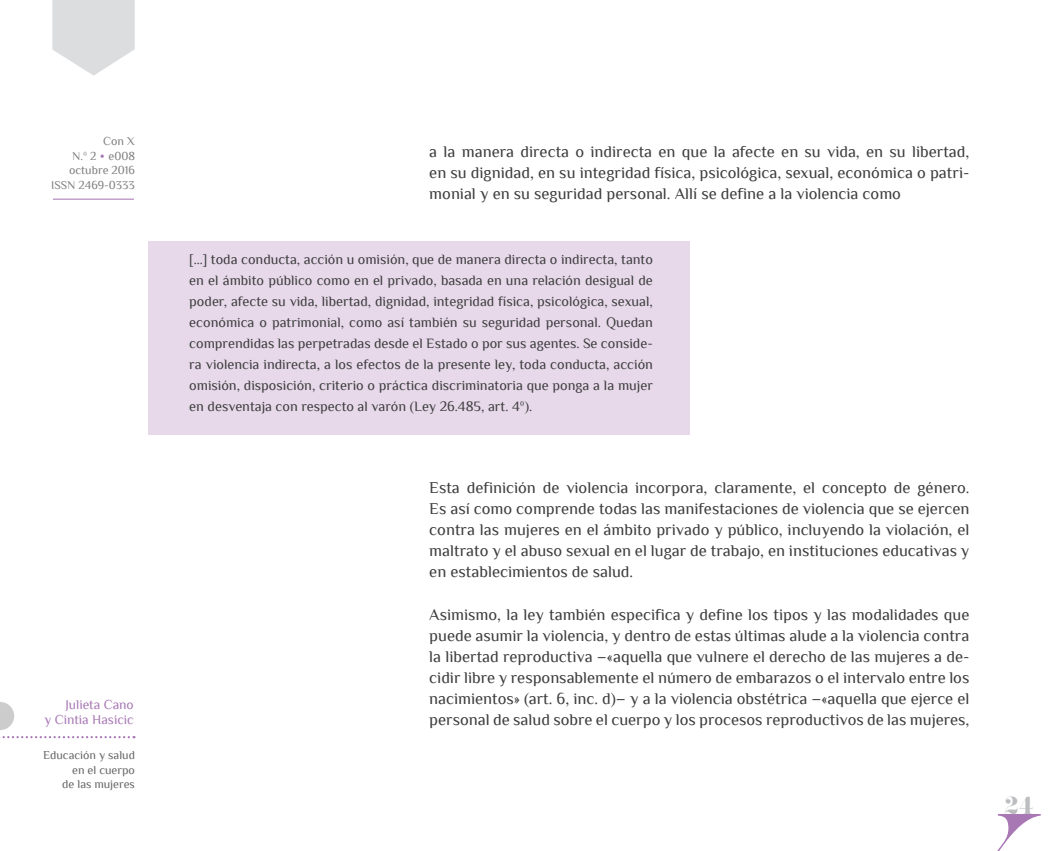
<style>
.page{position:relative;width:1063px;height:851px;background:#fff}
.page>*{position:absolute;margin:0;border:0;box-sizing:border-box;transform-origin:0 0}
.t1{font:24px "Pistilli";color:#bcbdc0}
.tx_principal{font:16.5px/21px "Philosopher";color:#3e3e3f;text-align:justify}
.cita_a_bando{font:14.25px/21px "Philosopher";color:#3e3e3f;text-align:justify}
.t2{font:13.5px/15px "Philosopher";color:#a878b5;text-align:right}
.t3{font:12px/14.4px "Philosopher";color:#666;text-align:right}
.t4{font:12px/14.4px "Philosopher";color:#808080;text-align:right}
</style>
<div class="page">
<svg style="left:0;top:736px;width:134px;height:2px"></svg>
<svg style="left:0;top:702px;width:14px;height:28px"></svg>
<svg style="left:52px;top:0;width:83px;height:76px"></svg>
<svg style="left:997px;top:814px;width:44px;height:36px"></svg>
<hr style="left:53px;top:198px;width:81px;height:2px;background:#c2a0cb">
<div style="left:148px;top:241px;width:542px;height:193px;background:#e7d9ea"></div>
<p class="t4" style="left:51px;top:134px;width:85px">Con X<br>N.º 2 e008 octubre 2016<br>ISSN 2469-0333</p>
<p class="t2" style="left:44px;top:696px;width:91px">Julieta Cano<br>y Cintia Hasicic</p>
<p class="t3" style="left:43px;top:748px;width:93px">Educación y salud en el cuerpo<br>de las mujeres</p>
<p class="tx_principal" style="left:429px;top:141px;width:542px">a la manera directa o indirecta en que la afecte en su vida, en su libertad, en su dignidad, en su integridad física, psicológica, sexual, económica o patri&shy;monial y en su seguridad personal. Allí se define a la violencia como</p>
<p class="cita_a_bando" style="left:189px;top:248px;width:465px">[…] toda conducta, acción u omisión, que de manera directa o indirecta, tanto en el ámbito público como en el privado, basada en una relación desigual de poder, afecte su vida, libertad, dignidad, integridad física, psicológica, sexual, económica o patrimonial, como así también su seguridad personal. Quedan comprendidas las perpetradas desde el Estado o por sus agentes. Se conside&shy;ra violencia indirecta, a los efectos de la presente ley, toda conducta, acción omisión, disposición, criterio o práctica discriminatoria que ponga a la mujer en desventaja con respecto al varón (Ley 26.485, art. 4º).</p>
<p class="tx_principal" style="left:429px;top:477px;width:542px">Esta definición de violencia incorpora, claramente, el concepto de género.<br>Es así como comprende todas las manifestaciones de violencia que se ejercen contra las mujeres en el ámbito privado y público, incluyendo la violación, el maltrato y el abuso sexual en el lugar de trabajo, en instituciones educativas y en establecimientos de salud.</p>
<p class="tx_principal" style="left:429px;top:603px;width:542px">Asimismo, la ley también especifica y define los tipos y las modalidades que puede asumir la violencia, y dentro de estas últimas alude a la violencia contra la libertad reproductiva –«aquella que vulnere el derecho de las mujeres a de&shy;cidir libre y responsablemente el número de embarazos o el intervalo entre los nacimientos» (art. 6, inc. d)– y a la violencia obstétrica –«aquella que ejerce el personal de salud sobre el cuerpo y los procesos reproductivos de las mujeres,</p>
<h1 class="t1" style="left:1004px;top:789px;width:32px">24</h1>
</div>
